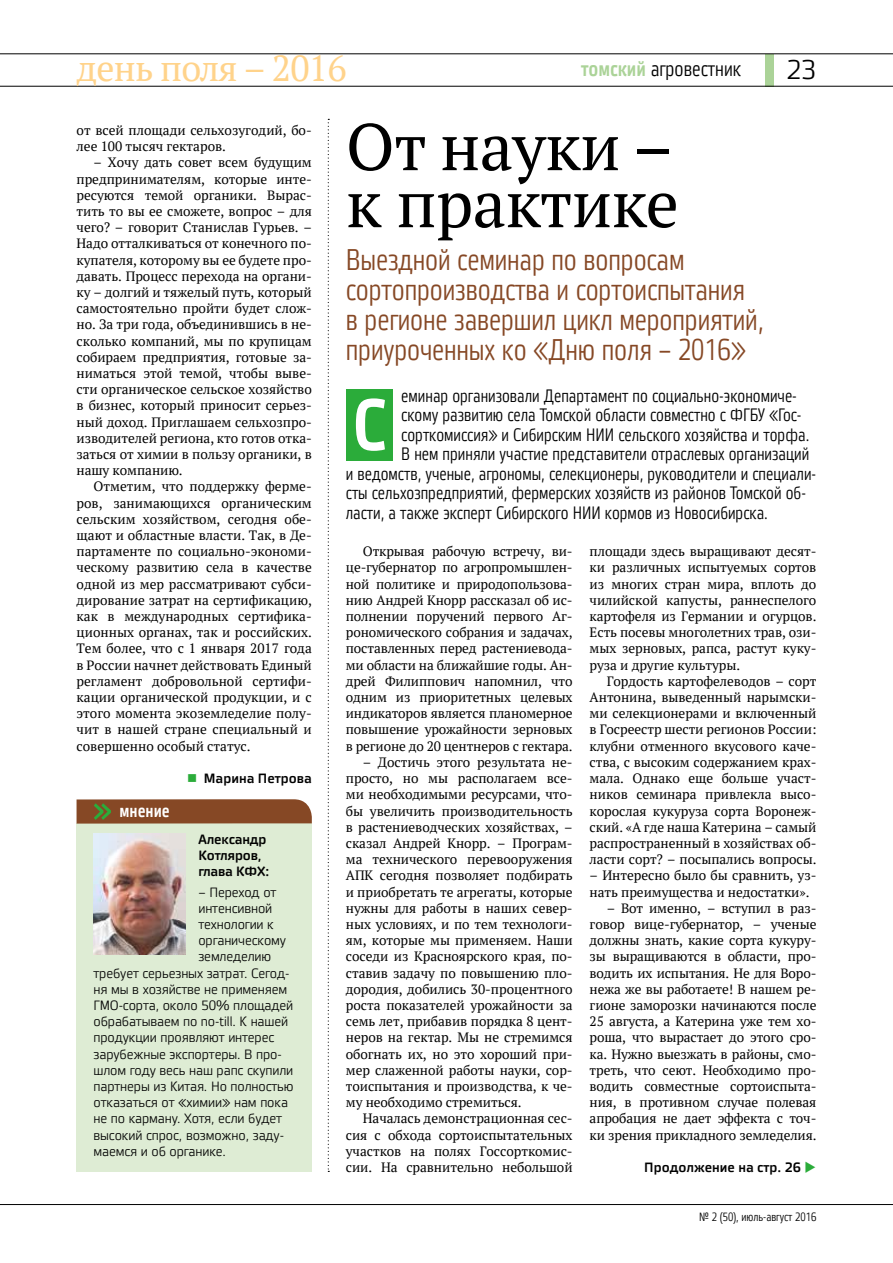
<style>
.page{position:relative;width:893px;height:1263px;background:#fff}
.page>*{position:absolute;margin:0;border:0;box-sizing:border-box;transform-origin:0 0}
.t1{font:72px "Vida 23 Pro";color:#fff}
.t2{font:66px/57px "PT Serif";letter-spacing:-.01em;color:#000}
.t3{font:36px "PT Serif";letter-spacing:-.02em;color:#ffd38b}
.t4{font:30px/30px "Vida 21 Pro";letter-spacing:-.005em;color:#864825}
.t5{font:27px "Vida 31 Pro";color:#000}
.t6{font:21px "Vida 21 Pro";color:#000}
.t7{font:18px "Vida 21 Pro";color:#000}
.t8{font:18px "Vida 23 Pro";color:#fff}
.t9{font:13.5px/16.2px "PT Serif";letter-spacing:-.005em;color:#000;text-align:justify}
.t10{font:13.5px "Vida 31 Pro";letter-spacing:-.01em;color:#000}
.t11{font:13.5px/16.2px "Vida 33 Pro";color:#000}
.t12{font:12px "Vida 21 Pro";color:#000}
.s1{font-family:"Vida 23 Pro";color:#abd398}
.s2{color:#2bac3a}
</style>
<div class="page">
<div style="left:765px;top:54px;width:9px;height:32px;background:#abd398"></div>
<hr style="left:0;top:86px;width:893px;height:1px;background:#000">
<hr style="left:0;top:54px;width:893px;height:1px;background:#000">
<hr style="left:0;top:1204px;width:893px;height:1px;background:#000">
<div style="left:346px;top:389px;width:47px;height:71px;background:#2bac3a"></div>
<svg style="left:328px;top:119px;width:1px;height:1053px"></svg>
<div style="left:77px;top:823px;width:235px;height:349px;background:#deecd4"></div>
<svg style="left:77px;top:799px;width:235px;height:24px;background:#874f2b"></svg>
<img style="left:94px;top:834px;width:92px;height:121px">
<h3 class="t3" style="left:77px;top:44px;width:271px">день поля – 2016</h3>
<h3 class="t6" style="left:581px;top:53px;width:161px"><span class="s1">томский</span> агровестник</h3>
<h3 class="t5" style="left:786px;top:51px;width:31px">23</h3>
<p class="t9" style="left:77px;top:122px;width:237px">от всей площади сельхозугодий, бо&shy;лее 100 тысяч гектаров.</p>
<p class="t9" style="left:77px;top:154px;width:237px;text-indent:17px">– Хочу дать совет всем будущим предпринимателям, которые инте&shy;ресуются темой органики. Вырас&shy;тить то вы ее сможете, вопрос – для чего? – говорит Станислав Гурьев. – Надо отталкиваться от конечного по&shy;купателя, которому вы ее будете про&shy;давать. Процесс перехода на органи&shy;ку – долгий и тяжелый путь, который самостоятельно пройти будет слож&shy;но. За три года, объединившись в не&shy;сколько компаний, мы по крупицам собираем предприятия, готовые за&shy;ниматься этой темой, чтобы выве&shy;сти органическое сельское хозяйство в бизнес, который приносит серьез&shy;ный доход. Приглашаем сельхозпро&shy;изводителей региона, кто готов отка&shy;заться от химии в пользу органики, в нашу компанию.</p>
<p class="t9" style="left:77px;top:478px;width:237px;text-indent:17px">Отметим, что поддержку ферме&shy;ров, занимающихся органическим сельским хозяйством, сегодня обе&shy;щают и областные власти. Так, в Де&shy;партаменте по социально-экономи&shy;ческому развитию села в качестве одной из мер рассматривают субси&shy;дирование затрат на сертификацию, как в международных сертифика&shy;ционных органах, так и российских.<br>Тем более, что с 1 января 2017 года в России начнет действовать Единый регламент добровольной сертифи&shy;кации органической продукции, и с этого момента экоземледелие полу&shy;чит в нашей стране специальный и совершенно особый статус.</p>
<p class="t11" style="left:187px;top:770px;width:126px"><span class="s2">■</span> Марина Петрова</p>
<h3 class="t8" style="left:119px;top:797px;width:52px">мнение</h3>
<p class="t11" style="left:198px;top:830px;width:72px">Александр<br>Котляров, глава КФХ:</p>
<p class="t10" style="left:198px;top:882px;width:79px">– Переход от</p>
<p class="t10" style="left:198px;top:898px;width:75px">интенсивной</p>
<p class="t10" style="left:198px;top:914px;width:77px">технологии к</p>
<p class="t10" style="left:198px;top:931px;width:89px">органическому</p>
<p class="t10" style="left:198px;top:947px;width:74px">земледелию</p>
<p class="t10" style="left:94px;top:963px;width:197px">требует серьезных затрат. Сегод-</p>
<p class="t10" style="left:94px;top:979px;width:195px">ня мы в хозяйстве не применяем</p>
<p class="t10" style="left:94px;top:995px;width:201px">ГМО-сорта, около 50% площадей</p>
<p class="t10" style="left:94px;top:1012px;width:196px">обрабатываем по no-till. К нашей</p>
<p class="t10" style="left:94px;top:1028px;width:182px">продукции проявляют интерес</p>
<p class="t10" style="left:94px;top:1044px;width:190px">зарубежные экспортеры. В про-</p>
<p class="t10" style="left:94px;top:1060px;width:201px">шлом году весь наш рапс скупили</p>
<p class="t10" style="left:94px;top:1076px;width:202px">партнеры из Китая. Но полностью</p>
<p class="t10" style="left:94px;top:1093px;width:196px">отказаться от «химии» нам пока</p>
<p class="t10" style="left:94px;top:1109px;width:190px">не по карману. Хотя, если будет</p>
<p class="t10" style="left:94px;top:1125px;width:192px">высокий спрос, возможно, заду-</p>
<p class="t10" style="left:94px;top:1141px;width:134px">маемся и об органике.</p>
<h2 class="t2" style="left:346px;top:118px;width:335px">От науки – к практике</h2>
<h3 class="t4" style="left:346px;top:243px;width:419px">Выездной семинар по вопросам сортопроизводства и сортоиспытания в регионе завершил цикл мероприятий, приуроченных ко «Дню поля – 2016»</h3>
<h3 class="t7" style="left:401px;top:383px;width:397px">еминар организовали Департамент по социально-экономиче-</h3>
<h3 class="t7" style="left:401px;top:402px;width:402px">скому развитию села Томской области совместно с ФГБУ «Гос-</h3>
<h3 class="t7" style="left:401px;top:422px;width:410px">сорткомиссия» и Сибирским НИИ сельского хозяйства и торфа.</h3>
<h3 class="t7" style="left:401px;top:441px;width:409px">В нем приняли участие представители отраслевых организаций</h3>
<h3 class="t7" style="left:346px;top:461px;width:472px">и ведомств, ученые, агрономы, селекционеры, руководители и специали-</h3>
<h3 class="t7" style="left:346px;top:480px;width:462px">сты сельхозпредприятий, фермерских хозяйств из районов Томской об-</h3>
<h3 class="t7" style="left:346px;top:500px;width:423px">ласти, а также эксперт Сибирского НИИ кормов из Новосибирска.</h3>
<h1 class="t1" style="left:352px;top:371px;width:35px">С</h1>
<p class="t9" style="left:346px;top:543px;width:228px;text-indent:17px">Открывая рабочую встречу, ви&shy;це-губернатор по агропромышлен&shy;ной политике и природопользова&shy;нию Андрей Кнорр рассказал об ис&shy;полнении поручений первого Аг&shy;рономического собрания и задачах, поставленных перед растениевода&shy;ми области на ближайшие годы. Ан&shy;дрей Филиппович напомнил, что одним из приоритетных целевых индикаторов является планомерное повышение урожайности зерновых в регионе до 20 центнеров с гектара.</p>
<p class="t9" style="left:346px;top:754px;width:228px;text-indent:17px">– Достичь этого результата не&shy;просто, но мы располагаем все&shy;ми необходимыми ресурсами, что&shy;бы увеличить производительность в растениеводческих хозяйствах, – сказал Андрей Кнорр. – Програм&shy;ма технического перевооружения АПК сегодня позволяет подбирать и приобретать те агрегаты, которые нужны для работы в наших север&shy;ных условиях, и по тем технологи&shy;ям, которые мы применяем. Наши соседи из Красноярского края, по&shy;ставив задачу по повышению пло&shy;дородия, добились 30-процентного роста показателей урожайности за семь лет, прибавив порядка 8 цент&shy;неров на гектар. Мы не стремимся обогнать их, но это хороший при&shy;мер слаженной работы науки, сор&shy;тоиспытания и производства, к че&shy;му необходимо стремиться.</p>
<p class="t9" style="left:346px;top:1110px;width:228px;text-indent:17px">Началась демонстрационная сес&shy;сия с обхода сортоиспытательных участков на полях Госсорткомис&shy;сии. На сравнительно небольшой</p>
<p class="t9" style="left:590px;top:543px;width:228px">площади здесь выращивают десят&shy;ки различных испытуемых сортов из многих стран мира, вплоть до чилийской капусты, раннеспелого картофеля из Германии и огурцов.<br>Есть посевы многолетних трав, ози&shy;мых зерновых, рапса, растут куку&shy;руза и другие культуры.</p>
<p class="t9" style="left:590px;top:673px;width:228px;text-indent:17px">Гордость картофелеводов – сорт Антонина, выведенный нарымски&shy;ми селекционерами и включенный в Госреестр шести регионов России: клубни отменного вкусового каче&shy;ства, с высоким содержанием крах&shy;мала. Однако еще больше участ&shy;ников семинара привлекла высо&shy;корослая кукуруза сорта Воронеж&shy;ский. «А где наша Катерина – самый распространенный в хозяйствах об&shy;ласти сорт? – посыпались вопросы.</p>
<p class="t9" style="left:590px;top:867px;width:228px">– Интересно было бы сравнить, уз&shy;нать преимущества и недостатки».</p>
<p class="t9" style="left:590px;top:900px;width:228px;text-indent:17px">– Вот именно, – вступил в раз&shy;говор вице-губернатор, – ученые должны знать, какие сорта кукуру&shy;зы выращиваются в области, про&shy;водить их испытания. Не для Воро&shy;нежа же вы работаете! В нашем ре&shy;гионе заморозки начинаются после 25 августа, а Катерина уже тем хо&shy;роша, что вырастает до этого сро&shy;ка. Нужно выезжать в районы, смо&shy;треть, что сеют. Необходимо про&shy;водить совместные сортоиспыта&shy;ния, в противном случае полевая апробация не дает эффекта с точ&shy;ки зрения прикладного земледелия.</p>
<p class="t11" style="left:644px;top:1158px;width:174px">Продолжение на стр. 26 <span class="s2">◆</span></p>
<p class="t12" style="left:699px;top:1208px;width:119px">№ 2 (50), июль-август 2016</p>
</div>
